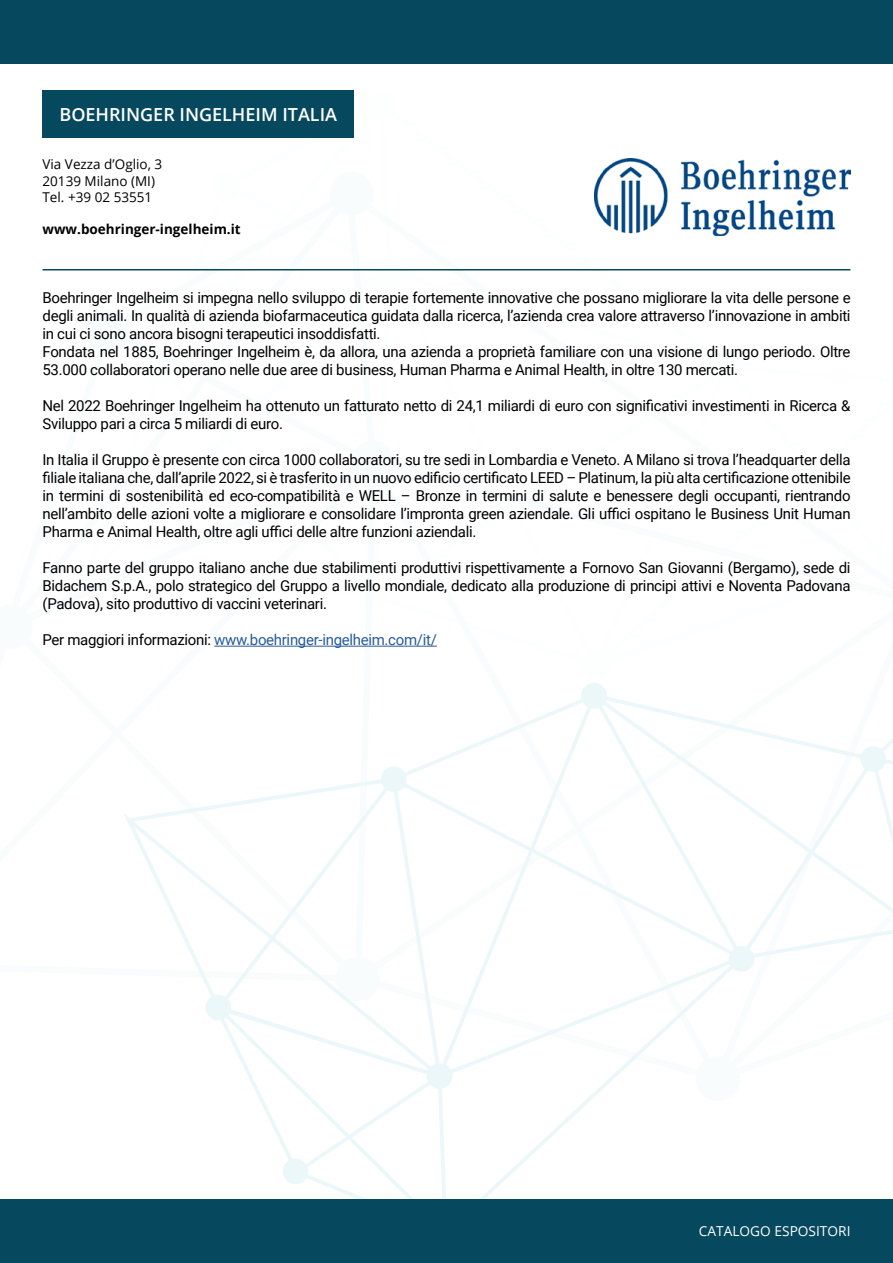
<style>
.page{position:relative;width:893px;height:1263px;background:#fff}
.page>*{position:absolute;margin:0;border:0;box-sizing:border-box;transform-origin:0 0}
.t1{font:600 18px "Open Sans";color:#fff}
.t2{font:15px/18px "Roboto";letter-spacing:-.02em;color:#000}
.t3{font:15px "Roboto";letter-spacing:-.02em;color:#275b9b}
.t4{font:13.65px "Open Sans";color:#fff}
.t5{font:13.5px/16.2px "Open Sans";color:#000}
.t6{font:700 13.5px "Open Sans";color:#000}
.s1{color:#000}
</style>
<div class="page">
<svg style="left:124px;top:645px;width:769px;height:554px"></svg>
<div style="left:0;top:1199px;width:893px;height:64px;background:#06485d"></div>
<div style="left:0;top:0;width:893px;height:64px;background:#06485d"></div>
<hr style="left:43px;top:269px;width:807px;height:1px;background:#06485d">
<div style="left:43px;top:90px;width:311px;height:48px;background:#06485d"></div>
<hr style="left:214px;top:646px;width:223px;height:1px;background:#275b9b">
<img style="left:594px;top:159px;width:256px;height:76px">
<p class="t1" style="left:60px;top:102px;width:279px">BOEHRINGER INGELHEIM ITALIA</p>
<p class="t5" style="left:43px;top:156px;width:121px">Via Vezza d’Oglio, 3<br>20139 Milano (MI)<br>Tel. +39 02 53551</p>
<p class="t6" style="left:43px;top:220px;width:200px">www.boehringer-ingelheim.it</p>
<p class="t2" style="left:43px;top:288px;width:810px">Boehringer Ingelheim si impegna nello sviluppo di terapie fortemente innovative che possano migliorare la vita delle persone e degli animali. In qualità di azienda biofarmaceutica guidata dalla ricerca, l’azienda crea valore attraverso l’innovazione in ambiti in cui ci sono ancora bisogni terapeutici insoddisfatti.<br>Fondata nel 1885, Boehringer Ingelheim è, da allora, una azienda a proprietà familiare con una visione di lungo periodo. Oltre 53.000 collaboratori operano nelle due aree di business, Human Pharma e Animal Health, in oltre 130 mercati.</p>
<p class="t2" style="left:43px;top:396px;width:810px">Nel 2022 Boehringer Ingelheim ha ottenuto un fatturato netto di 24,1 miliardi di euro con significativi investimenti in Ricerca &amp;<br>Sviluppo pari a circa 5 miliardi di euro.</p>
<p class="t2" style="left:43px;top:450px;width:810px;text-align:justify">In Italia il Gruppo è presente con circa 1000 collaboratori, su tre sedi in Lombardia e Veneto. A Milano si trova l’headquarter della filiale italiana che, dall’aprile 2022, si è trasferito in un nuovo edificio certificato LEED – Platinum, la più alta certificazione ottenibile in termini di sostenibilità ed eco-compatibilità e WELL – Bronze in termini di salute e benessere degli occupanti, rientrando nell’ambito delle azioni volte a migliorare e consolidare l’impronta green aziendale. Gli uffici ospitano le Business Unit Human Pharma e Animal Health, oltre agli uffici delle altre funzioni aziendali.</p>
<p class="t2" style="left:43px;top:558px;width:810px;text-align:justify">Fanno parte del gruppo italiano anche due stabilimenti produttivi rispettivamente a Fornovo San Giovanni (Bergamo), sede di Bidachem S.p.A., polo strategico del Gruppo a livello mondiale, dedicato alla produzione di principi attivi e Noventa Padovana (Padova), sito produttivo di vaccini veterinari.</p>
<p class="t3" style="left:43px;top:629px;width:396px"><span class="s1">Per maggiori informazioni:</span> www.boehringer-ingelheim.com/it/</p>
<p class="t4" style="left:699px;top:1222px;width:153px">CATALOGO ESPOSITORI</p>
</div>
